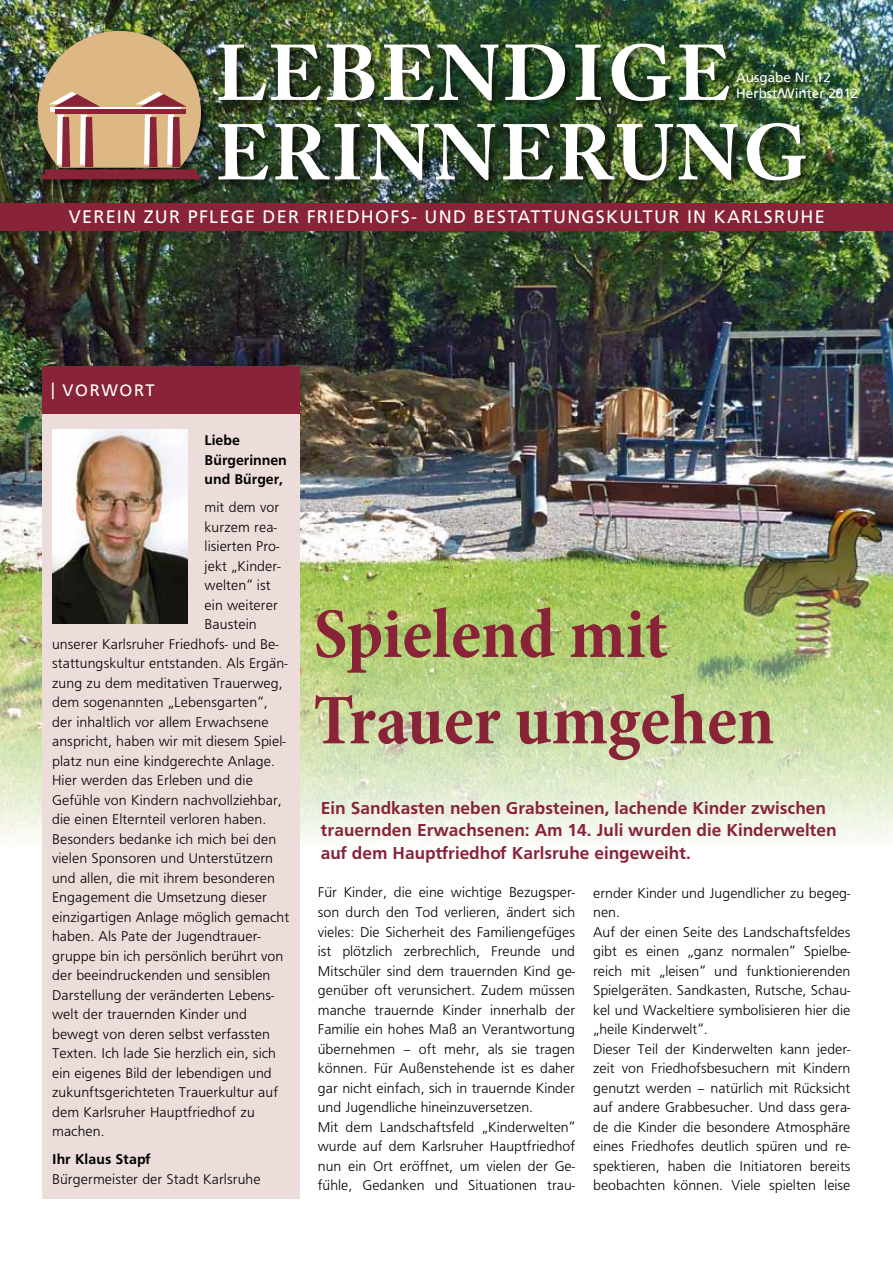
<style>
.page{position:relative;width:893px;height:1263px;background:#fff}
.page>*{position:absolute;margin:0;border:0;box-sizing:border-box;transform-origin:0 0}
.t1{font:700 78px/79.5px "Adobe Caslon Pro";letter-spacing:.04em;color:#fff}
.t2{font:700 condensed 72px/86.4px "Minion Pro";color:#892337}
.t3{font:700 18px/22.5px "Frutiger";color:#892337}
.t4{font:18px "Frutiger LT";letter-spacing:.07em;color:#fff}
.t5{font:16.5px "Frutiger LT";letter-spacing:.1em;color:#fff}
.t6{font:14.7px/19.5px "Frutiger";color:#000}
.t7{font:700 14.7px/19.5px "Frutiger";color:#000}
.t8{font:13.5px/16.5px "Frutiger LT";color:#fff}
</style>
<div class="page">
<img style="left:0;top:0;width:893px;height:846px">
<div style="left:215px;top:40px;width:603px;height:153px;background:#000;opacity:.75"></div>
<div style="left:34px;top:28px;width:179px;height:164px;background:#000;opacity:.75"></div>
<img style="left:38px;top:31px;width:163px;height:148px">
<div style="left:0;top:203px;width:893px;height:28px;background:#892337"></div>
<div style="left:43px;top:410px;width:257px;height:789px;background:#ecddda"></div>
<img style="left:52px;top:429px;width:136px;height:194px">
<div style="left:43px;top:366px;width:257px;height:48px;background:#892337"></div>
<h1 class="t1" style="left:215px;top:33px;width:594px">LEBENDIGE<br>ERINNERUNG</h1>
<p class="t4" style="left:69px;top:207px;width:757px">VEREIN ZUR PFLEGE DER FRIEDHOFS- UND BESTATTUNGSKULTUR IN KARLSRUHE</p>
<p class="t8" style="left:736px;top:69px;width:124px">Ausgabe Nr. 12<br>Herbst/Winter 2012</p>
<p class="t5" style="left:51px;top:381px;width:105px">| VORWORT</p>
<p class="t7" style="left:205px;top:430px;width:84px">Liebe<br>Bürgerinnen und Bürger,</p>
<p class="t6" style="left:205px;top:497px;width:76px">mit dem vor</p>
<p class="t6" style="left:205px;top:517px;width:74px">kurzem rea-</p>
<p class="t6" style="left:205px;top:536px;width:76px">lisierten Pro-</p>
<p class="t6" style="left:205px;top:556px;width:77px">jekt „Kinder-</p>
<p class="t6" style="left:205px;top:575px;width:68px">welten“ ist</p>
<p class="t6" style="left:205px;top:595px;width:75px">ein weiterer</p>
<p class="t6" style="left:205px;top:614px;width:54px">Baustein</p>
<p class="t6" style="left:52px;top:634px;width:228px">unserer Karlsruher Friedhofs- und Be-</p>
<p class="t6" style="left:52px;top:653px;width:237px">stattungskultur entstanden. Als Ergän-</p>
<p class="t6" style="left:52px;top:673px;width:232px">zung zu dem meditativen Trauerweg,</p>
<p class="t6" style="left:52px;top:692px;width:217px">dem sogenannten „Lebensgarten“,</p>
<p class="t6" style="left:52px;top:712px;width:218px">der inhaltlich vor allem Erwachsene</p>
<p class="t6" style="left:52px;top:731px;width:235px">anspricht, haben wir mit diesem Spiel-</p>
<p class="t6" style="left:52px;top:751px;width:224px">platz nun eine kindgerechte Anlage.</p>
<p class="t6" style="left:52px;top:770px;width:202px">Hier werden das Erleben und die</p>
<p class="t6" style="left:52px;top:790px;width:231px">Gefühle von Kindern nachvollziehbar,</p>
<p class="t6" style="left:52px;top:809px;width:216px">die einen Elternteil verloren haben.</p>
<p class="t6" style="left:52px;top:829px;width:226px">Besonders bedanke ich mich bei den</p>
<p class="t6" style="left:52px;top:848px;width:223px">vielen Sponsoren und Unterstützern</p>
<p class="t6" style="left:52px;top:868px;width:224px">und allen, die mit ihrem besonderen</p>
<p class="t6" style="left:52px;top:887px;width:216px">Engagement die Umsetzung dieser</p>
<p class="t6" style="left:52px;top:907px;width:239px">einzigartigen Anlage möglich gemacht</p>
<p class="t6" style="left:52px;top:926px;width:210px">haben. Als Pate der Jugendtrauer-</p>
<p class="t6" style="left:52px;top:946px;width:233px">gruppe bin ich persönlich berührt von</p>
<p class="t6" style="left:52px;top:966px;width:220px">der beeindruckenden und sensiblen</p>
<p class="t6" style="left:52px;top:985px;width:224px">Darstellung der veränderten Lebens-</p>
<p class="t6" style="left:52px;top:1005px;width:196px">welt der trauernden Kinder und</p>
<p class="t6" style="left:52px;top:1024px;width:219px">bewegt von deren selbst verfassten</p>
<p class="t6" style="left:52px;top:1044px;width:225px">Texten. Ich lade Sie herzlich ein, sich</p>
<p class="t6" style="left:52px;top:1063px;width:221px">ein eigenes Bild der lebendigen und</p>
<p class="t6" style="left:52px;top:1083px;width:228px">zukunftsgerichteten Trauerkultur auf</p>
<p class="t6" style="left:52px;top:1102px;width:204px">dem Karlsruher Hauptfriedhof zu</p>
<p class="t6" style="left:52px;top:1122px;width:54px">machen.</p>
<p class="t7" style="left:52px;top:1149px;width:100px">Ihr Klaus Stapf</p>
<p class="t6" style="left:52px;top:1169px;width:210px">Bürgermeister der Stadt Karlsruhe</p>
<h2 class="t2" style="left:314px;top:590px;width:463px">Spielend mit<br>Trauer umgehen</h2>
<p class="t3" style="left:321px;top:796px;width:517px">Ein Sandkasten neben Grabsteinen, lachende Kinder zwischen trauernden Erwachsenen: Am 14. Juli wurden die Kinderwelten auf dem Hauptfriedhof Karlsruhe eingeweiht.</p>
<p class="t6" style="left:318px;top:883px;width:259px">Für Kinder, die eine wichtige Bezugsper&shy;son durch den Tod verlieren, ändert sich vieles: Die Sicherheit des Familiengefüges ist plötzlich zerbrechlich, Freunde und Mitschüler sind dem trauernden Kind ge&shy;genüber oft verunsichert. Zudem müssen manche trauernde Kinder innerhalb der Familie ein hohes Maß an Verantwortung übernehmen – oft mehr, als sie tragen können. Für Außenstehende ist es daher gar nicht einfach, sich in trauernde Kinder und Jugendliche hineinzuversetzen.<br>Mit dem Landschaftsfeld „Kinderwelten“ wurde auf dem Karlsruher Hauptfriedhof nun ein Ort eröffnet, um vielen der Ge&shy;fühle, Gedanken und Situationen trau-</p>
<p class="t6" style="left:593px;top:883px;width:259px">ernder Kinder und Jugendlicher zu begeg&shy;nen.<br>Auf der einen Seite des Landschaftsfeldes gibt es einen „ganz normalen“ Spielbe&shy;reich mit „leisen“ und funktionierenden Spielgeräten. Sandkasten, Rutsche, Schau&shy;kel und Wackeltiere symbolisieren hier die „heile Kinderwelt“.<br>Dieser Teil der Kinderwelten kann jeder&shy;zeit von Friedhofsbesuchern mit Kindern genutzt werden – natürlich mit Rücksicht auf andere Grabbesucher. Und dass gera&shy;de die Kinder die besondere Atmosphäre eines Friedhofes deutlich spüren und re&shy;spektieren, haben die Initiatoren bereits beobachten können. Viele spielten leise</p>
</div>
